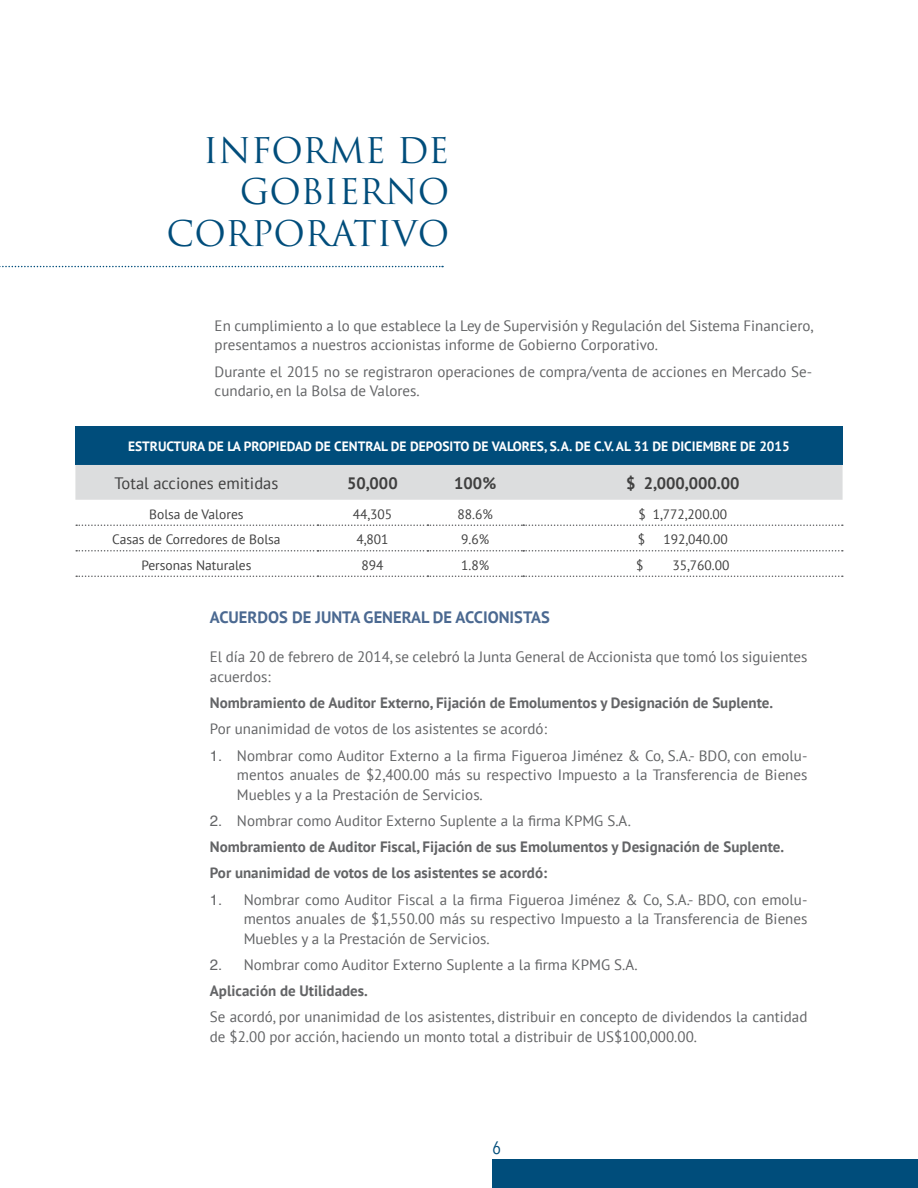
<style>
.page{position:relative;width:918px;height:1188px;background:#fff}
.page>*{position:absolute;margin:0;border:0;box-sizing:border-box;transform-origin:0 0}
.t1{font:34.5px/41.4px "Trajan Pro 3";color:#004d7b;text-align:right}
.t2{font:18px "Avenir Next Condensed";color:#004d7b}
.t3{font:700 16.5px "PT Sans";color:#4b6991}
.t4{font:700 16.5px "PT Sans";color:#404040}
.t5{font:16.5px "PT Sans";color:#404040}
.t6{font:15px/19.5px "PT Sans";color:#636466}
.t7{font:700 15px/26.2px "PT Sans";color:#636466}
.t8{font:13.5px "PT Sans";color:#404040}
.t9{font:700 13.5px "PT Sans";color:#fff}
.s1{font-family:"Helvetica"}
.s2{font-family:"Helvetica";font-weight:400}
.s3{font-weight:400}
.s4{font-weight:700}
</style>
<div class="page">
<div style="left:492px;top:1160px;width:426px;height:28px;background:#004d7b"></div>
<svg style="left:0;top:266px;width:443px;height:1px"></svg>
<div style="left:75px;top:426px;width:768px;height:39px;background:#004d7b"></div>
<div style="left:75px;top:465px;width:768px;height:35px;background:#dcddde"></div>
<svg style="left:76px;top:525px;width:767px;height:1px"></svg>
<svg style="left:76px;top:550px;width:767px;height:2px"></svg>
<svg style="left:76px;top:576px;width:767px;height:1px"></svg>
<h1 class="t1" style="left:167px;top:131px;width:284px">INFORME DE<br>GOBIERNO<br>CORPORATIVO</h1>
<p class="t6" style="left:215px;top:316px;width:600px">En cumplimiento a lo que establece la Ley de Supervisión y Regulación del Sistema Financiero, presentamos a nuestros accionistas informe de Gobierno Corporativo.</p>
<p class="t6" style="left:215px;top:361px;width:599px">Durante el 2015 no se registraron operaciones de compra/venta de acciones en Mercado Se&shy;cundario, en la Bolsa de Valores.</p>
<p class="t9" style="left:128px;top:437px;width:663px">ESTRUCTURA DE LA PROPIEDAD DE CENTRAL DE DEPOSITO DE VALORES, S.A. DE C.V. AL 31 DE DICIEMBRE DE 2015</p>
<p class="t5" style="left:115px;top:473px;width:165px">Total acciones emitidas</p>
<p class="t4" style="left:347px;top:473px;width:52px">50,000</p>
<p class="t4" style="left:454px;top:473px;width:43px">100%</p>
<p class="t4" style="left:626px;top:473px;width:115px">$ 2,000,000.00</p>
<p class="t8" style="left:149px;top:505px;width:96px">Bolsa de Valores</p>
<p class="t8" style="left:353px;top:505px;width:41px">44,305</p>
<p class="t8" style="left:458px;top:505px;width:37px">88.6%</p>
<p class="t8" style="left:638px;top:505px;width:90px">$ 1,772,200.00</p>
<p class="t8" style="left:112px;top:531px;width:170px">Casas de Corredores de Bolsa</p>
<p class="t8" style="left:356px;top:531px;width:34px">4,801</p>
<p class="t8" style="left:461px;top:531px;width:30px">9.6%</p>
<p class="t8" style="left:638px;top:531px;width:9px">$</p>
<p class="t8" style="left:663px;top:531px;width:66px">192,040.00</p>
<p class="t8" style="left:141px;top:556px;width:112px">Personas Naturales</p>
<p class="t8" style="left:361px;top:556px;width:24px">894</p>
<p class="t8" style="left:461px;top:556px;width:30px">1.8%</p>
<p class="t8" style="left:636px;top:556px;width:9px">$</p>
<p class="t8" style="left:672px;top:556px;width:59px">35,760.00</p>
<p class="t3" style="left:210px;top:606px;width:341px">ACUERDOS DE JUNTA GENERAL DE ACCIONISTAS</p>
<p class="t6" style="left:210px;top:647px;width:599px">El día 20 de febrero de 2014, se celebró la Junta General de Accionista que tomó los siguientes acuerdos:</p>
<p class="t7" style="left:210px;top:689px;width:565px">Nombramiento de Auditor Externo, Fijación de Emolumentos y Designación de Suplente.</p>
<p class="t6" style="left:210px;top:719px;width:339px">Por unanimidad de votos de los asistentes se acordó:</p>
<p class="t6" style="left:237px;top:745px;width:572px;text-align:justify;text-indent:-27px"><span class="s1">1.</span> Nombrar como Auditor Externo a la firma Figueroa Jiménez &amp; Co, S.A.- BDO, con emolu&shy;mentos anuales de $2,400.00 más su respectivo Impuesto a la Transferencia de Bienes Muebles y a la Prestación de Servicios.</p>
<p class="t7" style="left:210px;top:807px;width:576px"><span class="s2">2.</span> <span class="s3">Nombrar como Auditor Externo Suplente a la firma KPMG S.A.<br></span>Nombramiento de Auditor Fiscal, Fijación de sus Emolumentos y Designación de Suplente.<br>Por unanimidad de votos de los asistentes se acordó:</p>
<p class="t6" style="left:244px;top:889px;width:565px;text-align:justify;text-indent:-34px"><span class="s1">1.</span> Nombrar como Auditor Fiscal a la firma Figueroa Jiménez &amp; Co, S.A.- BDO, con emolu&shy;mentos anuales de $1,550.00 más su respectivo Impuesto a la Transferencia de Bienes Muebles y a la Prestación de Servicios.</p>
<p class="t6" style="left:210px;top:951px;width:429px;line-height:26.2px"><span class="s1">2.</span> Nombrar como Auditor Externo Suplente a la firma KPMG S.A.<br><span class="s4">Aplicación de Utilidades.</span></p>
<p class="t6" style="left:210px;top:1007px;width:599px">Se acordó, por unanimidad de los asistentes, distribuir en concepto de dividendos la cantidad de $2.00 por acción, haciendo un monto total a distribuir de US$100,000.00.</p>
<p class="t2" style="left:492px;top:1132px;width:10px">6</p>
</div>
